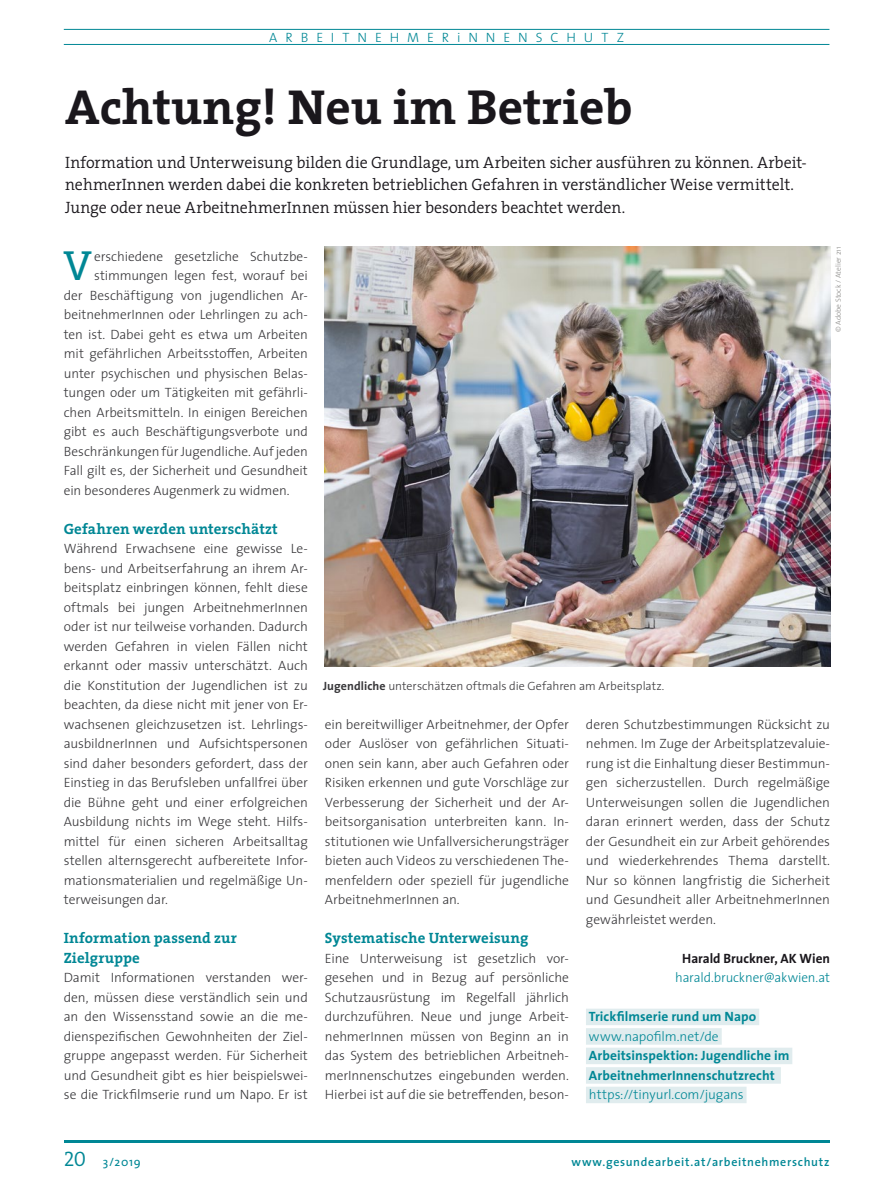
<style>
.page{position:relative;width:872px;height:1191px;background:#fff}
.page>*{position:absolute;margin:0;border:0;box-sizing:border-box;transform-origin:0 0}
.t1{font:700 49.5px "The Serif";color:#1a171c}
.t2{font:42.45px "The Serif";color:#008795}
.t3{font:300 16.5px/22.5px "The Serif";color:#1a171c}
.t4{font:700 15px/19.5px "The Serif";letter-spacing:.005em;color:#008795}
.t5{font:300 13.5px/19.5px "The Sans";letter-spacing:-.005em;color:#38373a;text-align:justify}
.t6{font:700 13.5px/19.5px "The Sans";letter-spacing:.005em;color:#008795}
.t7{font:300 13.5px "The Sans";color:#008795}
.t8{font:300 13.5px "The Sans";letter-spacing:.59em;color:#008795}
.t9{font:700 13.5px "The Sans";color:#1a171c}
.t10{font:300 12px "The Sans";color:#38373a}
.t11{font:600 12px "The Sans";letter-spacing:.06em;color:#008795}
.t12{font:12px "The Sans";color:#008795}
.t13{font:300 7.5px "The Sans";color:#888785}
.s1{font-weight:700}
.s2{font-family:"The Serif Semi Light Caps";font-size:21px}
</style>
<div class="page">
<hr style="left:64px;top:1140px;width:765px;height:2px;background:#008795">
<hr style="left:64px;top:29px;width:765px;height:1px;background:#008795">
<hr style="left:64px;top:44px;width:765px;height:1px;background:#008795">
<div style="left:586px;top:1008px;width:173px;height:17px;background:#e0ecee"></div>
<div style="left:586px;top:1028px;width:135px;height:16px;background:#e0ecee"></div>
<div style="left:586px;top:1047px;width:206px;height:17px;background:#e0ecee"></div>
<div style="left:586px;top:1067px;width:195px;height:16px;background:#e0ecee"></div>
<div style="left:586px;top:1086px;width:160px;height:17px;background:#e0ecee"></div>
<img style="left:325px;top:247px;width:506px;height:420px">
<p class="t8" style="left:269px;top:26px;width:356px">ARBEITNEHMERiNNENSCHUTZ</p>
<h1 class="t1" style="left:65px;top:66px;width:569px">Achtung! Neu im Betrieb</h1>
<p class="t3" style="left:65px;top:150px;width:743px">Information und Unterweisung bilden die Grundlage, um Arbeiten sicher ausführen zu können. Arbeit&shy;nehmerInnen werden dabei die konkreten betrieblichen Gefahren in verständlicher Weise vermittelt.<br>Junge oder neue ArbeitnehmerInnen müssen hier besonders beachtet werden.</p>
<h2 class="t2" style="left:64px;top:230px;width:30px">V</h2>
<p class="t5" style="left:94px;top:246px;width:215px">erschiedene gesetzliche Schutzbe-</p>
<p class="t5" style="left:94px;top:265px;width:215px">stimmungen legen fest, worauf bei</p>
<p class="t5" style="left:64px;top:285px;width:245px">der Beschäftigung von jugendlichen Ar-</p>
<p class="t5" style="left:64px;top:304px;width:245px">beitnehmerInnen oder Lehrlingen zu ach-</p>
<p class="t5" style="left:64px;top:324px;width:245px">ten ist. Dabei geht es etwa um Arbeiten</p>
<p class="t5" style="left:64px;top:343px;width:245px">mit gefährlichen Arbeitsstoffen, Arbeiten</p>
<p class="t5" style="left:64px;top:363px;width:245px">unter psychischen und physischen Belas-</p>
<p class="t5" style="left:64px;top:382px;width:245px">tungen oder um Tätigkeiten mit gefährli-</p>
<p class="t5" style="left:64px;top:402px;width:245px">chen Arbeitsmitteln. In einigen Bereichen</p>
<p class="t5" style="left:64px;top:421px;width:245px">gibt es auch Beschäftigungsverbote und</p>
<p class="t5" style="left:64px;top:441px;width:245px">Beschränkungen für Jugendliche. Auf jeden</p>
<p class="t5" style="left:64px;top:460px;width:245px">Fall gilt es, der Sicherheit und Gesundheit</p>
<p class="t5" style="left:64px;top:480px;width:227px">ein besonderes Augenmerk zu widmen.</p>
<p class="t4" style="left:64px;top:518px;width:215px">Gefahren werden unterschätzt</p>
<p class="t5" style="left:64px;top:538px;width:246px">Während Erwachsene eine gewisse Le&shy;bens- und Arbeitserfahrung an ihrem Ar&shy;beitsplatz einbringen können, fehlt diese oftmals bei jungen ArbeitnehmerInnen oder ist nur teilweise vorhanden. Dadurch werden Gefahren in vielen Fällen nicht erkannt oder massiv unterschätzt. Auch die Konstitution der Jugendlichen ist zu beachten, da diese nicht mit jener von Er&shy;wachsenen gleichzusetzen ist. Lehrlings&shy;ausbildnerInnen und Aufsichtspersonen sind daher besonders gefordert, dass der Einstieg in das Berufsleben unfallfrei über die Bühne geht und einer erfolgreichen Ausbildung nichts im Wege steht. Hilfs&shy;mittel für einen sicheren Arbeitsalltag stellen alternsgerecht aufbereitete Infor&shy;mationsmaterialien und regelmäßige Un&shy;terweisungen dar.</p>
<p class="t4" style="left:64px;top:928px;width:175px">Information passend zur<br>Zielgruppe</p>
<p class="t5" style="left:64px;top:967px;width:246px">Damit Informationen verstanden wer&shy;den, müssen diese verständlich sein und an den Wissensstand sowie an die me&shy;dienspezifischen Gewohnheiten der Ziel&shy;gruppe angepasst werden. Für Sicherheit und Gesundheit gibt es hier beispielswei&shy;se die Trickfilmserie rund um Napo. Er ist</p>
<p class="t10" style="left:323px;top:676px;width:343px"><span class="s1">Jugendliche</span> unterschätzen oftmals die Gefahren am Arbeitsplatz.</p>
<p class="t13" style="left:832px;top:332px;width:87px;rotate:-90deg">© Adobe Stock / Atelier 211</p>
<p class="t5" style="left:325px;top:714px;width:246px">ein bereitwilliger Arbeitnehmer, der Opfer oder Auslöser von gefährlichen Situati&shy;onen sein kann, aber auch Gefahren oder Risiken erkennen und gute Vorschläge zur Verbesserung der Sicherheit und der Ar&shy;beitsorganisation unterbreiten kann. In&shy;stitutionen wie Unfallversicherungsträger bieten auch Videos zu verschiedenen The&shy;menfeldern oder speziell für jugendliche ArbeitnehmerInnen an.</p>
<p class="t4" style="left:325px;top:928px;width:205px">Systematische Unterweisung</p>
<p class="t5" style="left:325px;top:948px;width:246px">Eine Unterweisung ist gesetzlich vor&shy;gesehen und in Bezug auf persönliche Schutzausrüstung im Regelfall jährlich durchzuführen. Neue und junge Arbeit&shy;nehmerInnen müssen von Beginn an in das System des betrieblichen Arbeitneh&shy;merInnenschutzes eingebunden werden.<br>Hierbei ist auf die sie betreffenden, beson-</p>
<p class="t5" style="left:586px;top:714px;width:246px">deren Schutzbestimmungen Rücksicht zu nehmen. Im Zuge der Arbeitsplatzevaluie&shy;rung ist die Einhaltung dieser Bestimmun&shy;gen sicherzustellen. Durch regelmäßige Unterweisungen sollen die Jugendlichen daran erinnert werden, dass der Schutz der Gesundheit ein zur Arbeit gehörendes und wiederkehrendes Thema darstellt.<br>Nur so können langfristig die Sicherheit und Gesundheit aller ArbeitnehmerInnen gewährleistet werden.</p>
<p class="t9" style="left:682px;top:947px;width:149px">Harald Bruckner, AK Wien</p>
<p class="t7" style="left:675px;top:966px;width:156px">harald.bruckner@akwien.at</p>
<p class="t6" style="left:589px;top:1006px;width:169px">Trickfilmserie rund um Napo</p>
<p class="t7" style="left:589px;top:1025px;width:131px">www.napofilm.net/de</p>
<p class="t6" style="left:589px;top:1045px;width:202px">Arbeitsinspektion: Jugendliche im<br>ArbeitnehmerInnenschutzrecht</p>
<p class="t7" style="left:589px;top:1083px;width:156px">https://tinyurl.com/jugans</p>
<p class="t12" style="left:64px;top:1151px;width:78px"><span class="s2">20</span> 3/2019</p>
<p class="t11" style="left:571px;top:1151px;width:259px">www.gesundearbeit.at/arbeitnehmerschutz</p>
</div>
